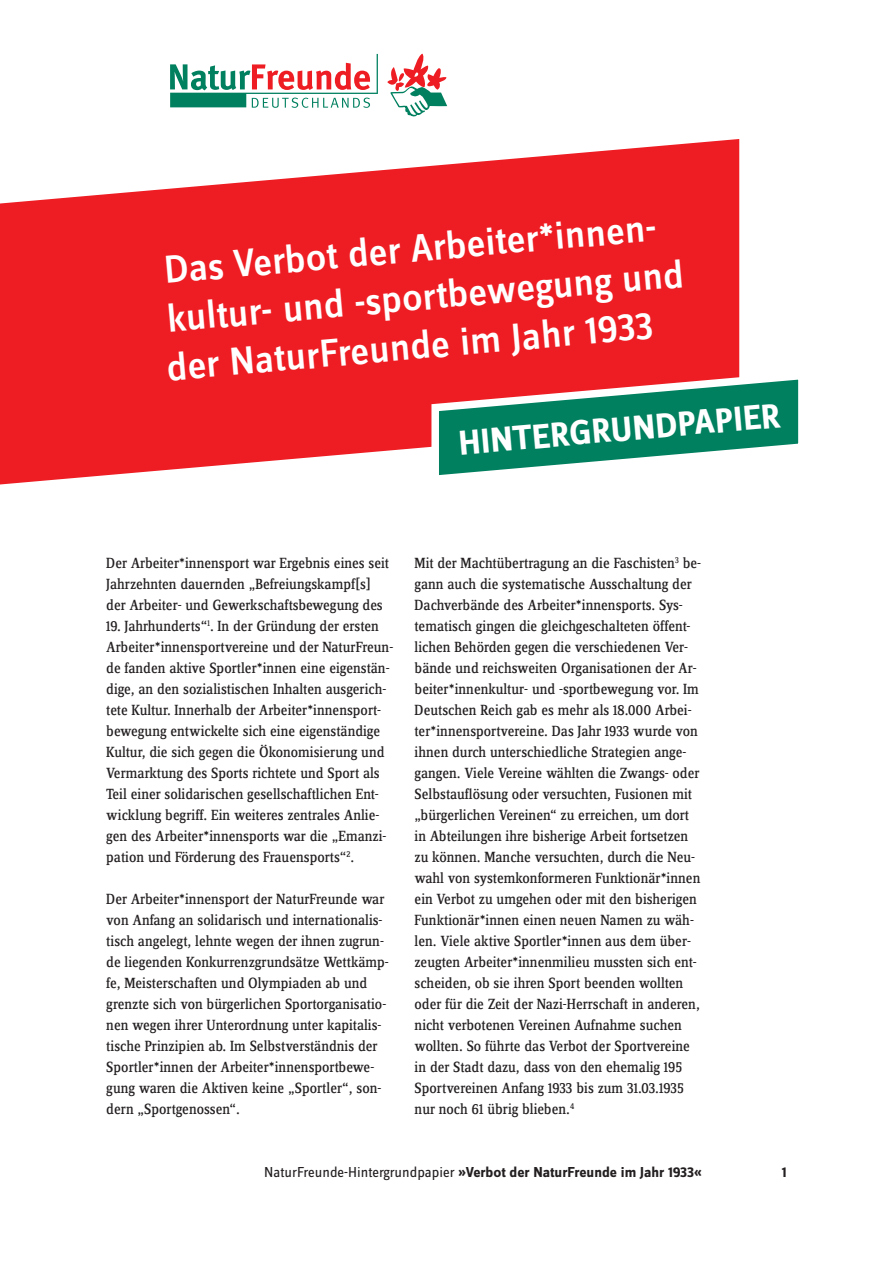
<style>
.page{position:relative;width:893px;height:1263px;background:#fff}
.page>*{position:absolute;margin:0;border:0;box-sizing:border-box;transform-origin:0 0}
.t1{font:500 40.5px/48.6px "Zine Sans Dis OT";color:#fff}
.t2{font:700 36px "Zine Sans Dis OT";color:#fff}
.t3{font:15.3px/21px "Zine Serif Dis OT";color:#231f20}
.t4{font:700 15px "Zine Sans Dis OT";color:#231f20}
.s1{font-weight:400}
</style>
<div class="page">
<svg style="left:0;top:139px;width:739px;height:345px;background:#f03d42"></svg>
<svg style="left:387px;top:54px;width:60px;height:62px"></svg>
<svg style="left:170px;top:54px;width:208px;height:54px"></svg>
<svg style="left:428px;top:367px;width:371px;height:117px"></svg>
<h1 class="t1" style="left:156px;top:248px;width:525px;rotate:-5deg">Das Verbot der Arbeiter*innen&shy;kultur- und -sportbewegung und der NaturFreunde im Jahr 1933</h1>
<h2 class="t2" style="left:457px;top:425px;width:324px;rotate:-5deg">HINTERGRUNDPAPIER</h2>
<p class="t3" style="left:106px;top:553px;width:284px">Der Arbeiter*innensport war Ergebnis eines seit<br>Jahrzehnten dauernden „Befreiungskampf[s] der Arbeiter- und Gewerkschaftsbewegung des</p>
<p class="t3" style="left:106px;top:616px;width:289px">19. Jahrhunderts“<sup>1</sup>. In der Gründung der ersten Arbeiter*innensportvereine und der NaturFreun&shy;de fanden aktive Sportler*innen eine eigenstän&shy;dige, an den sozialistischen Inhalten ausgerich&shy;tete Kultur. Innerhalb der Arbeiter*innensport&shy;bewegung entwickelte sich eine eigenständige Kultur, die sich gegen die Ökonomisierung und Vermarktung des Sports richtete und Sport als Teil einer solidarischen gesellschaftlichen Ent&shy;wicklung begriff. Ein weiteres zentrales Anlie&shy;gen des Arbeiter*innensports war die „Emanzi&shy;pation und Förderung des Frauensports“<sup>2</sup>.</p>
<p class="t3" style="left:106px;top:889px;width:284px">Der Arbeiter*innensport der NaturFreunde war von Anfang an solidarisch und internationalis&shy;tisch angelegt, lehnte wegen der ihnen zugrun&shy;de liegenden Konkurrenzgrundsätze Wettkämp&shy;fe, Meisterschaften und Olympiaden ab und grenzte sich von bürgerlichen Sportorganisatio&shy;nen wegen ihrer Unterordnung unter kapitalis&shy;tische Prinzipien ab. Im Selbstverständnis der Sportler*innen der Arbeiter*innensportbewe&shy;gung waren die Aktiven keine „Sportler“, son&shy;dern „Sportgenossen“.</p>
<p class="t3" style="left:415px;top:553px;width:288px">Mit der Machtübertragung an die Faschisten<sup>3</sup> be&shy;gann auch die systematische Ausschaltung der Dachverbände des Arbeiter*innensports. Sys&shy;tematisch gingen die gleichgeschalteten öffent&shy;lichen Behörden gegen die verschiedenen Ver&shy;bände und reichsweiten Organisationen der Ar&shy;beiter*innenkultur- und -sportbewegung vor. Im Deutschen Reich gab es mehr als 18.000 Arbei&shy;ter*innensportvereine. Das Jahr 1933 wurde von ihnen durch unterschiedliche Strategien ange&shy;gangen. Viele Vereine wählten die Zwangs- oder Selbstauflösung oder versuchten, Fusionen mit „bürgerlichen Vereinen“ zu erreichen, um dort in Abteilungen ihre bisherige Arbeit fortsetzen zu können. Manche versuchten, durch die Neu&shy;wahl von systemkonformeren Funktionär*innen ein Verbot zu umgehen oder mit den bisherigen Funktionär*innen einen neuen Namen zu wäh&shy;len. Viele aktive Sportler*innen aus dem über&shy;zeugten Arbeiter*innenmilieu mussten sich ent&shy;scheiden, ob sie ihren Sport beenden wollten oder für die Zeit der Nazi-Herrschaft in anderen, nicht verbotenen Vereinen Aufnahme suchen wollten. So führte das Verbot der Sportvereine in der Stadt dazu, dass von den ehemalig 195<br>Sportvereinen Anfang 1933 bis zum 31.03.1935 nur noch 61 übrig blieben.<sup>4</sup></p>
<p class="t4" style="left:264px;top:1164px;width:439px"><span class="s1">NaturFreunde-Hintergrundpapier</span> »Verbot der NaturFreunde im Jahr 1933«</p>
<p class="t4" style="left:782px;top:1164px;width:6px">1</p>
</div>
